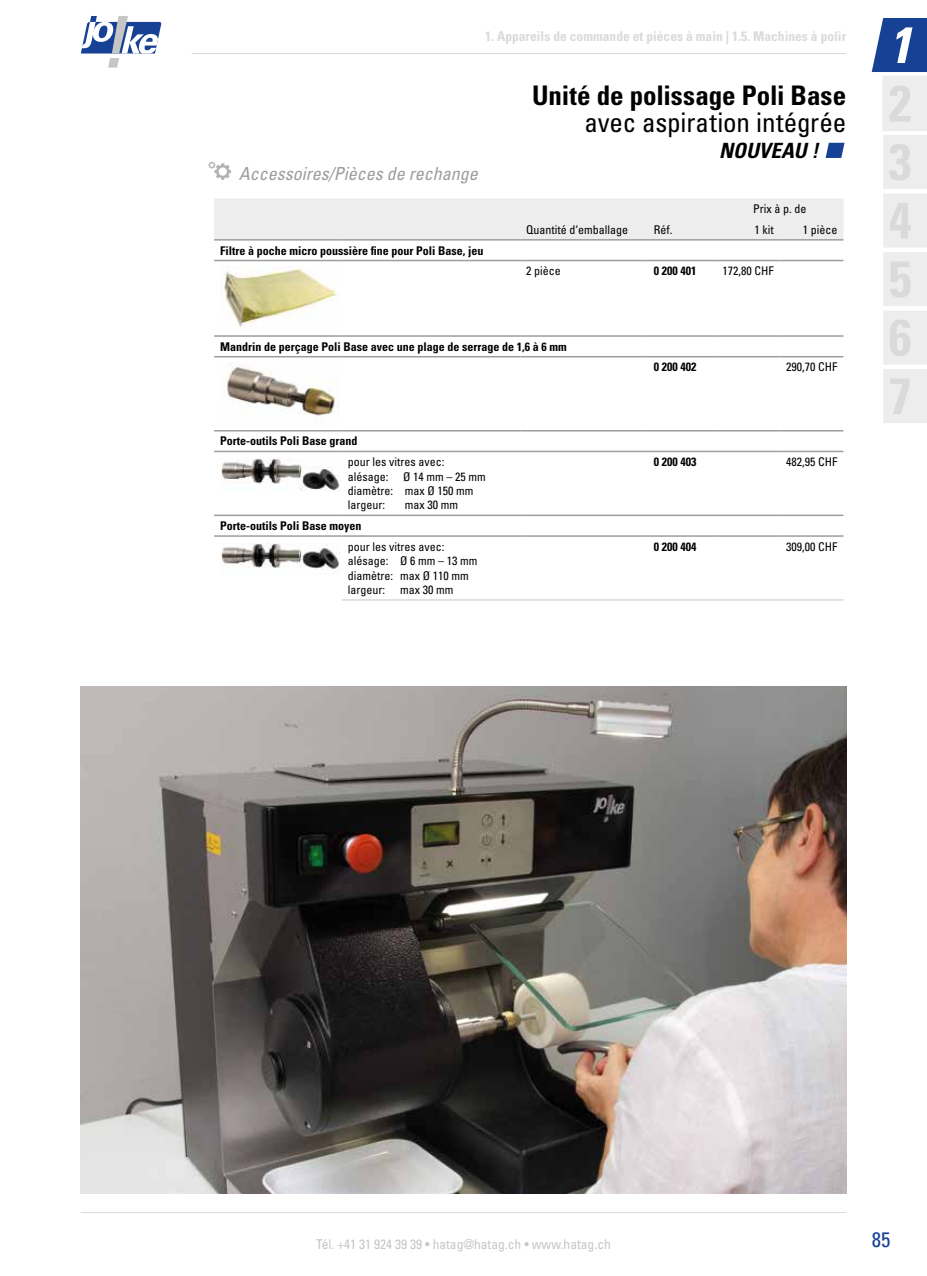
<style>
.page{position:relative;width:927px;height:1276px;background:#fff}
.page>*{position:absolute;margin:0;border:0;box-sizing:border-box;transform-origin:0 0}
.t1{font:italic 700 condensed 51px "Univers LT Pro";color:#fff}
.t2{font:700 condensed 27px "Univers LT Pro";color:#000}
.t3{font:condensed 27px "Univers LT Pro";letter-spacing:-.005em;color:#000}
.t4{font:italic 700 condensed 21px "Univers LT Pro";color:#000}
.t5{font:condensed 21px "Univers LT Pro";color:#164194}
.t6{font:italic condensed 18px "Univers LT Pro";color:#9d9d9c}
.t7{font:700 condensed 13.5px "Univers LT Pro";color:#dadada}
.t8{font:condensed 13.5px "Univers LT Pro";color:#c6c6c6}
.t9{font:condensed 12px/14.4px "Univers LT Pro";color:#000}
.t10{font:700 condensed 12px "Univers LT Pro";color:#000}
</style>
<div class="page">
<hr style="left:81px;top:1212px;width:765px;height:1px;background:#dadada">
<svg style="left:81px;top:16px;width:81px;height:52px"></svg>
<hr style="left:191px;top:53px;width:655px;height:1px;background:#dadada">
<svg style="left:871px;top:18px;width:56px;height:405px"></svg>
<img style="left:81px;top:687px;width:765px;height:506px">
<svg style="left:826px;top:143px;width:18px;height:15px"></svg>
<img style="left:220px;top:266px;width:117px;height:62px">
<img style="left:225px;top:363px;width:114px;height:53px">
<img style="left:220px;top:458px;width:119px;height:32px">
<img style="left:220px;top:542px;width:119px;height:28px">
<div style="left:214px;top:199px;width:629px;height:40px;background:#ededed"></div>
<hr style="left:214px;top:239px;width:128px;height:2px;background:#9d9d9c">
<hr style="left:342px;top:239px;width:178px;height:2px;background:#9d9d9c">
<hr style="left:520px;top:239px;width:128px;height:2px;background:#9d9d9c">
<hr style="left:648px;top:239px;width:68px;height:2px;background:#9d9d9c">
<hr style="left:780px;top:599px;width:63px;height:1px;background:#c6c6c6">
<hr style="left:716px;top:599px;width:64px;height:1px;background:#c6c6c6">
<hr style="left:648px;top:599px;width:68px;height:1px;background:#c6c6c6">
<hr style="left:520px;top:599px;width:128px;height:1px;background:#c6c6c6">
<hr style="left:342px;top:599px;width:178px;height:1px;background:#c6c6c6">
<hr style="left:780px;top:260px;width:63px;height:1px;background:#9d9d9c">
<hr style="left:716px;top:260px;width:64px;height:1px;background:#9d9d9c">
<hr style="left:648px;top:260px;width:68px;height:1px;background:#9d9d9c">
<hr style="left:520px;top:260px;width:128px;height:1px;background:#9d9d9c">
<hr style="left:342px;top:260px;width:178px;height:1px;background:#9d9d9c">
<hr style="left:214px;top:260px;width:128px;height:1px;background:#9d9d9c">
<hr style="left:780px;top:239px;width:63px;height:2px;background:#9d9d9c">
<hr style="left:716px;top:239px;width:64px;height:2px;background:#9d9d9c">
<hr style="left:214px;top:335px;width:128px;height:2px;background:#9d9d9c">
<hr style="left:342px;top:335px;width:178px;height:2px;background:#9d9d9c">
<hr style="left:520px;top:335px;width:128px;height:2px;background:#9d9d9c">
<hr style="left:648px;top:335px;width:68px;height:2px;background:#9d9d9c">
<hr style="left:716px;top:335px;width:64px;height:2px;background:#9d9d9c">
<hr style="left:780px;top:335px;width:63px;height:2px;background:#9d9d9c">
<hr style="left:214px;top:356px;width:128px;height:1px;background:#9d9d9c">
<hr style="left:342px;top:356px;width:178px;height:1px;background:#9d9d9c">
<hr style="left:520px;top:356px;width:128px;height:1px;background:#9d9d9c">
<hr style="left:648px;top:356px;width:68px;height:1px;background:#9d9d9c">
<hr style="left:716px;top:356px;width:64px;height:1px;background:#9d9d9c">
<hr style="left:780px;top:356px;width:63px;height:1px;background:#9d9d9c">
<hr style="left:214px;top:514px;width:128px;height:2px;background:#9d9d9c">
<hr style="left:342px;top:514px;width:178px;height:2px;background:#9d9d9c">
<hr style="left:520px;top:514px;width:128px;height:2px;background:#9d9d9c">
<hr style="left:648px;top:514px;width:68px;height:2px;background:#9d9d9c">
<hr style="left:716px;top:514px;width:64px;height:2px;background:#9d9d9c">
<hr style="left:780px;top:514px;width:63px;height:2px;background:#9d9d9c">
<hr style="left:214px;top:535px;width:128px;height:2px;background:#9d9d9c">
<hr style="left:342px;top:535px;width:178px;height:2px;background:#9d9d9c">
<hr style="left:520px;top:535px;width:128px;height:2px;background:#9d9d9c">
<hr style="left:648px;top:535px;width:68px;height:2px;background:#9d9d9c">
<hr style="left:716px;top:535px;width:64px;height:2px;background:#9d9d9c">
<hr style="left:780px;top:535px;width:63px;height:2px;background:#9d9d9c">
<hr style="left:214px;top:430px;width:128px;height:1px;background:#9d9d9c">
<hr style="left:342px;top:430px;width:178px;height:1px;background:#9d9d9c">
<hr style="left:520px;top:430px;width:128px;height:1px;background:#9d9d9c">
<hr style="left:648px;top:430px;width:68px;height:1px;background:#9d9d9c">
<hr style="left:716px;top:430px;width:64px;height:1px;background:#9d9d9c">
<hr style="left:780px;top:430px;width:63px;height:1px;background:#9d9d9c">
<hr style="left:214px;top:451px;width:128px;height:1px;background:#9d9d9c">
<hr style="left:342px;top:451px;width:178px;height:1px;background:#9d9d9c">
<hr style="left:520px;top:451px;width:128px;height:1px;background:#9d9d9c">
<hr style="left:648px;top:451px;width:68px;height:1px;background:#9d9d9c">
<hr style="left:716px;top:451px;width:64px;height:1px;background:#9d9d9c">
<hr style="left:780px;top:451px;width:63px;height:1px;background:#9d9d9c">
<svg style="left:208px;top:162px;width:23px;height:18px"></svg>
<p class="t7" style="left:485px;top:27px;width:363px">1. Appareils de commande et pièces à main | 1.5. Machines à polir</p>
<h3 class="t6" style="left:239px;top:162px;width:240px">Accessoires/Pièces de rechange</h3>
<p class="t10" style="left:220px;top:243px;width:265px">Filtre à poche micro poussière fine pour Poli Base, jeu</p>
<h2 class="t2" style="left:532px;top:78px;width:316px">Unité de polissage Poli Base</h2>
<h2 class="t3" style="left:584px;top:106px;width:263px">avec aspiration intégrée</h2>
<h3 class="t4" style="left:719px;top:137px;width:101px">NOUVEAU !</h3>
<p class="t9" style="left:526px;top:222px;width:103px">Quantité d‘emballage</p>
<p class="t9" style="left:654px;top:222px;width:20px">Réf.</p>
<p class="t9" style="left:753px;top:198px;width:55px;line-height:20.7px">Prix à p. de<br>1 kit</p>
<p class="t9" style="left:803px;top:222px;width:36px">1 pièce</p>
<p class="t9" style="left:526px;top:264px;width:36px">2 pièce</p>
<p class="t10" style="left:654px;top:264px;width:44px">0 200 401</p>
<p class="t9" style="left:722px;top:264px;width:53px">172,80 CHF</p>
<p class="t10" style="left:220px;top:339px;width:348px">Mandrin de perçage Poli Base avec une plage de serrage de 1,6 à 6 mm</p>
<p class="t10" style="left:220px;top:434px;width:139px">Porte-outils Poli Base grand</p>
<p class="t9" style="left:348px;top:454px;width:140px">pour les vitres avec: alésage: Ø 14 mm – 25 mm diamètre: max Ø 150 mm largeur:</p>
<p class="t9" style="left:405px;top:498px;width:55px">max 30 mm</p>
<p class="t10" style="left:220px;top:518px;width:143px">Porte-outils Poli Base moyen</p>
<p class="t9" style="left:348px;top:539px;width:131px">pour les vitres avec: alésage: Ø 6 mm – 13 mm diamètre: max Ø 110 mm largeur:</p>
<p class="t9" style="left:400px;top:582px;width:55px">max 30 mm</p>
<p class="t10" style="left:654px;top:360px;width:44px">0 200 402</p>
<p class="t9" style="left:786px;top:360px;width:53px">290,70 CHF</p>
<p class="t10" style="left:654px;top:454px;width:44px">0 200 403</p>
<p class="t9" style="left:786px;top:454px;width:53px">482,95 CHF</p>
<p class="t10" style="left:654px;top:539px;width:44px">0 200 404</p>
<p class="t9" style="left:786px;top:539px;width:53px">309,00 CHF</p>
<h1 class="t1" style="left:888px;top:9px;width:25px">11</h1>
<p class="t8" style="left:316px;top:1235px;width:296px">Tél. +41 31 924 39 39 • hatag@hatag.ch • www.hatag.ch</p>
<h3 class="t5" style="left:872px;top:1226px;width:20px">85</h3>
</div>
